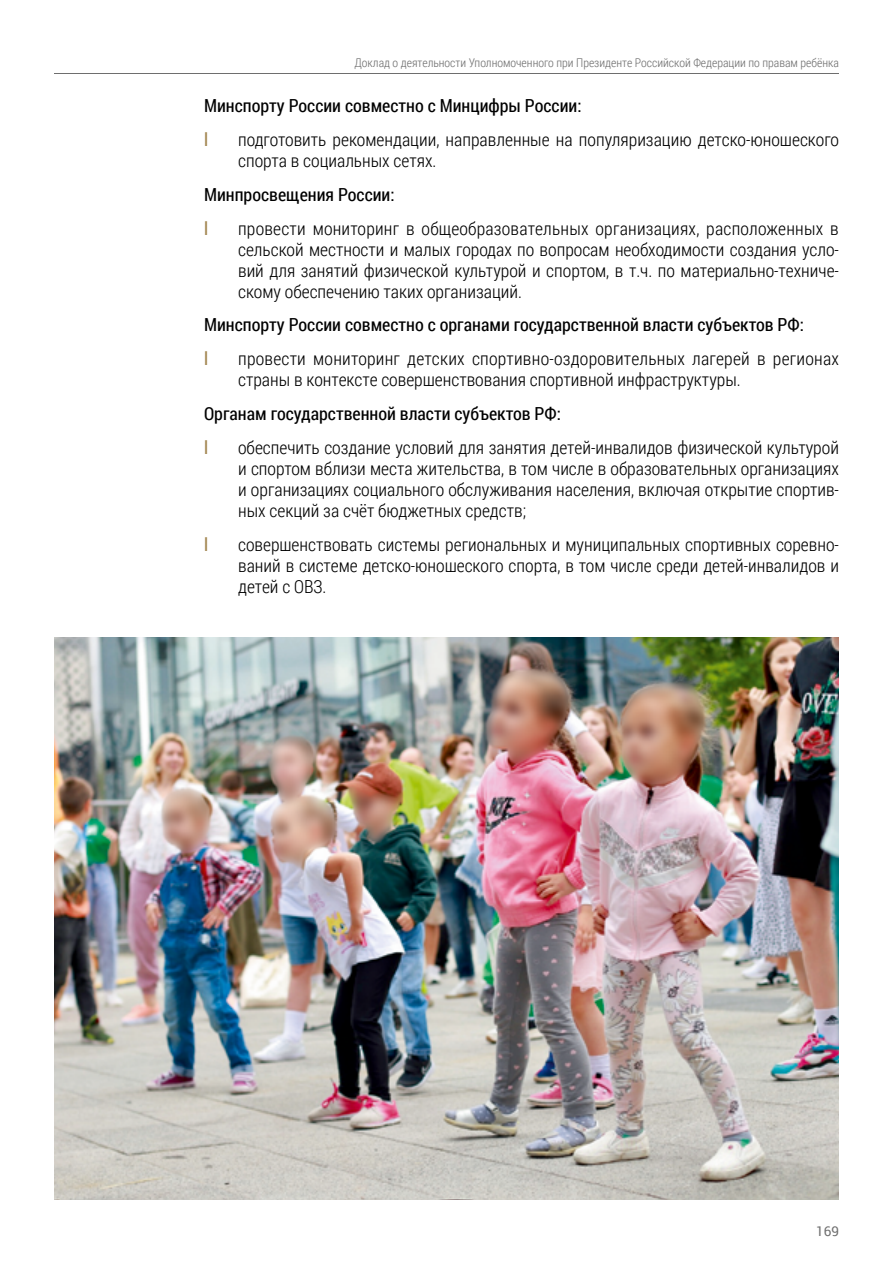
<style>
.page{position:relative;width:893px;height:1263px;background:#fff}
.page>*{position:absolute;margin:0;border:0;box-sizing:border-box;transform-origin:0 0}
.t1{font:300 18px/21px "Roboto Condensed";color:#000;text-align:justify}
.t2{font:18px "Roboto Condensed";color:#000}
.t3{font:18px "Roboto Condensed";color:#a2854f}
.t4{font:13.5px "Roboto";color:#6e6e6e}
.t5{font:300 12px "Roboto Condensed";color:#6e6e6e}
</style>
<div class="page">
<hr style="left:54px;top:73px;width:785px;height:1px;background:#6e6e6e">
<img style="left:54px;top:638px;width:785px;height:561px">
<p class="t5" style="left:354px;top:54px;width:486px">Доклад о деятельности Уполномоченного при Президенте Российской Федерации по правам ребёнка</p>
<p class="t2" style="left:204px;top:94px;width:379px">Минспорту России совместно с Минцифры России:</p>
<p class="t3" style="left:204px;top:127px;width:6px">l</p>
<p class="t1" style="left:238px;top:129px;width:602px">подготовить рекомендации, направленные на популяризацию детско-юношеского спорта в социальных сетях.</p>
<p class="t2" style="left:204px;top:182px;width:192px">Минпросвещения России:</p>
<p class="t3" style="left:204px;top:216px;width:6px">l</p>
<p class="t1" style="left:238px;top:217px;width:602px">провести мониторинг в общеобразовательных организациях, расположенных в сельской местности и малых городах по вопросам необходимости создания усло&shy;вий для занятий физической культурой и спортом, в т.ч. по материально-техниче&shy;скому обеспечению таких организаций.</p>
<p class="t2" style="left:204px;top:313px;width:601px">Минспорту России совместно с органами государственной власти субъектов РФ:</p>
<p class="t3" style="left:204px;top:346px;width:6px">l</p>
<p class="t1" style="left:238px;top:348px;width:602px">провести мониторинг детских спортивно-оздоровительных лагерей в регионах страны в контексте совершенствования спортивной инфраструктуры.</p>
<p class="t2" style="left:204px;top:401px;width:358px">Органам государственной власти субъектов РФ:</p>
<p class="t3" style="left:204px;top:435px;width:6px">l</p>
<p class="t1" style="left:238px;top:436px;width:602px">обеспечить создание условий для занятия детей-инвалидов физической культурой и спортом вблизи места жительства, в том числе в образовательных организациях и организациях социального обслуживания населения, включая открытие спортив&shy;ных секций за счёт бюджетных средств;</p>
<p class="t3" style="left:204px;top:532px;width:6px">l</p>
<p class="t1" style="left:238px;top:533px;width:602px">совершенствовать системы региональных и муниципальных спортивных соревно&shy;ваний в системе детско-юношеского спорта, в том числе среди детей-инвалидов и детей с ОВЗ.</p>
<p class="t4" style="left:816px;top:1221px;width:24px">169</p>
</div>
